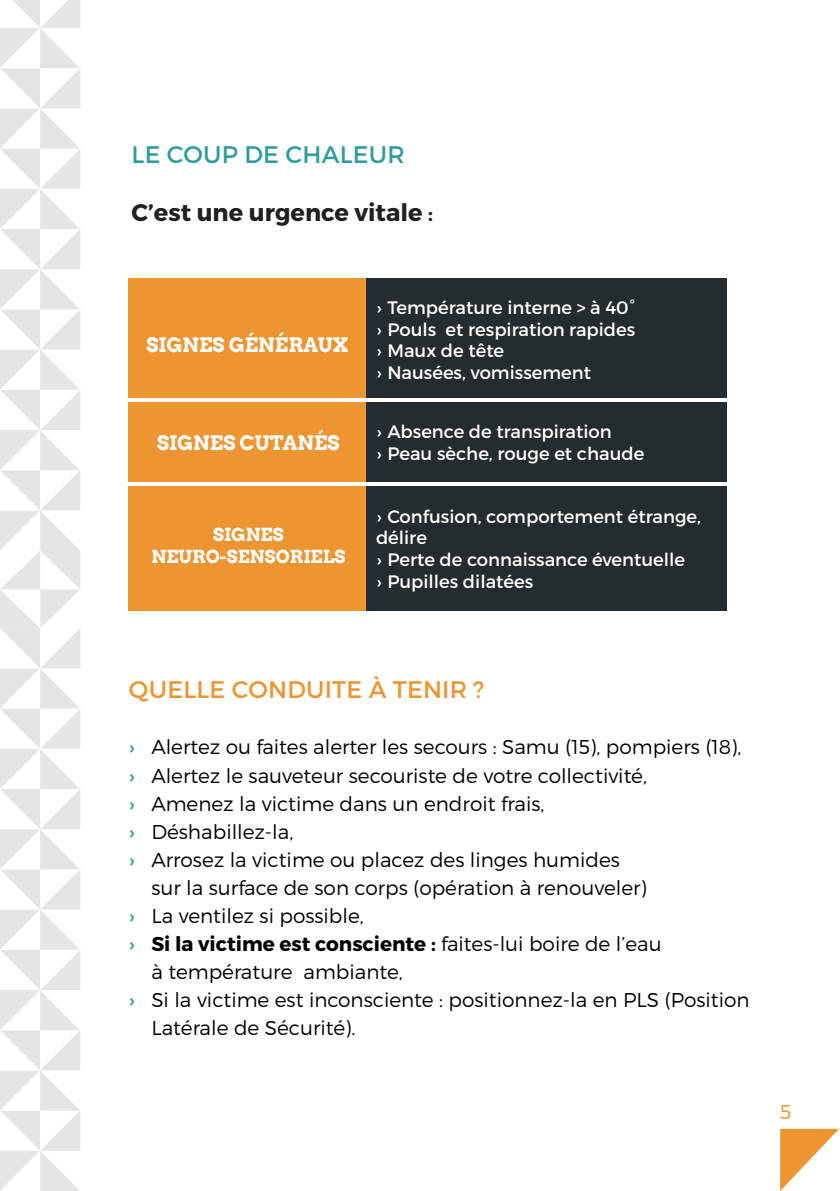
<style>
.page{position:relative;width:840px;height:1191px;background:#fff}
.page>*{position:absolute;margin:0;border:0;box-sizing:border-box;transform-origin:0 0}
.t1{font:700 24px "Montserrat";color:#231f20}
.t2{font:24px "Montserrat";letter-spacing:.01em;color:#ed9530}
.t3{font:24px "Montserrat";letter-spacing:.01em;color:#2d9e9b}
.t4{font:300 20px/28px "Montserrat";color:#000001}
.t5{font:700 20px "Arvo";color:#fff}
.t6{font:300 20px "Montserrat";color:#ed9531}
.t7{font:18px/21.6px "Montserrat";color:#fff}
.t8{font:700 18px "Arvo";color:#fff}
.s1{font-size:20px}
.s2{font-weight:400;color:#269b9a}
.s3{font-weight:700}
</style>
<div class="page">
<svg style="left:0;top:0;width:80px;height:1191px"></svg>
<div style="left:129px;top:402px;width:237px;height:80px;background:#ed9530"></div>
<div style="left:129px;top:486px;width:237px;height:125px;background:#ed9530"></div>
<div style="left:129px;top:279px;width:237px;height:119px;background:#ed9530"></div>
<div style="left:366px;top:279px;width:360px;height:119px;background:#242c2f"></div>
<div style="left:366px;top:402px;width:360px;height:80px;background:#242c2f"></div>
<div style="left:366px;top:486px;width:360px;height:125px;background:#242c2f"></div>
<svg style="left:780px;top:1128px;width:58px;height:63px"></svg>
<p class="t3" style="left:131px;top:140px;width:274px">LE COUP DE CHALEUR</p>
<p class="t1" style="left:131px;top:197px;width:303px">C’est une urgence vitale <span class="s1">:</span></p>
<p class="t5" style="left:146px;top:332px;width:203px">SIGNES GÉNÉRAUX</p>
<p class="t5" style="left:157px;top:430px;width:184px">SIGNES CUTANÉS</p>
<p class="t8" style="left:213px;top:523px;width:72px">SIGNES</p>
<p class="t8" style="left:151px;top:545px;width:195px">NEURO-SENSORIELS</p>
<p class="t7" style="left:376px;top:297px;width:260px">› Température interne &gt; à 40°</p>
<p class="t7" style="left:376px;top:318px;width:261px">› Pouls et respiration rapides</p>
<p class="t7" style="left:376px;top:340px;width:130px">› Maux de tête</p>
<p class="t7" style="left:376px;top:362px;width:216px">› Nausées, vomissement</p>
<p class="t7" style="left:376px;top:421px;width:237px">› Absence de transpiration</p>
<p class="t7" style="left:376px;top:443px;width:270px">› Peau sèche, rouge et chaude</p>
<p class="t7" style="left:376px;top:505px;width:326px">› Confusion, comportement étrange, délire</p>
<p class="t7" style="left:376px;top:549px;width:310px">› Perte de connaissance éventuelle</p>
<p class="t7" style="left:376px;top:570px;width:158px">› Pupilles dilatées</p>
<p class="t2" style="left:129px;top:674px;width:356px">QUELLE CONDUITE À TENIR ?</p>
<p class="t4" style="left:129px;top:733px;width:614px"><span class="s2">›</span> Alertez ou faites alerter les secours : Samu (15), pompiers (18),</p>
<p class="t4" style="left:129px;top:761px;width:519px"><span class="s2">›</span> Alertez le sauveteur secouriste de votre collectivité,</p>
<p class="t4" style="left:129px;top:789px;width:417px"><span class="s2">›</span> Amenez la victime dans un endroit frais,</p>
<p class="t4" style="left:129px;top:817px;width:166px"><span class="s2">›</span> Déshabillez-la,</p>
<p class="t4" style="left:151px;top:845px;width:497px;text-indent:-23px"><span class="s2">›</span> Arrosez la victime ou placez des linges humides sur la surface de son corps (opération à renouveler)</p>
<p class="t4" style="left:129px;top:901px;width:236px"><span class="s2">›</span> La ventilez si possible,</p>
<p class="t4" style="left:151px;top:929px;width:511px;text-indent:-23px"><span class="s2">›</span> <span class="s3">Si la victime est consciente :</span> faites-lui boire de l’eau à température ambiante,</p>
<p class="t4" style="left:151px;top:984px;width:599px;line-height:28.8px;text-indent:-23px"><span class="s2">›</span> Si la victime est inconsciente : positionnez-la en PLS (Position<br>Latérale de Sécurité).</p>
<p class="t6" style="left:779px;top:1099px;width:13px">5</p>
</div>
